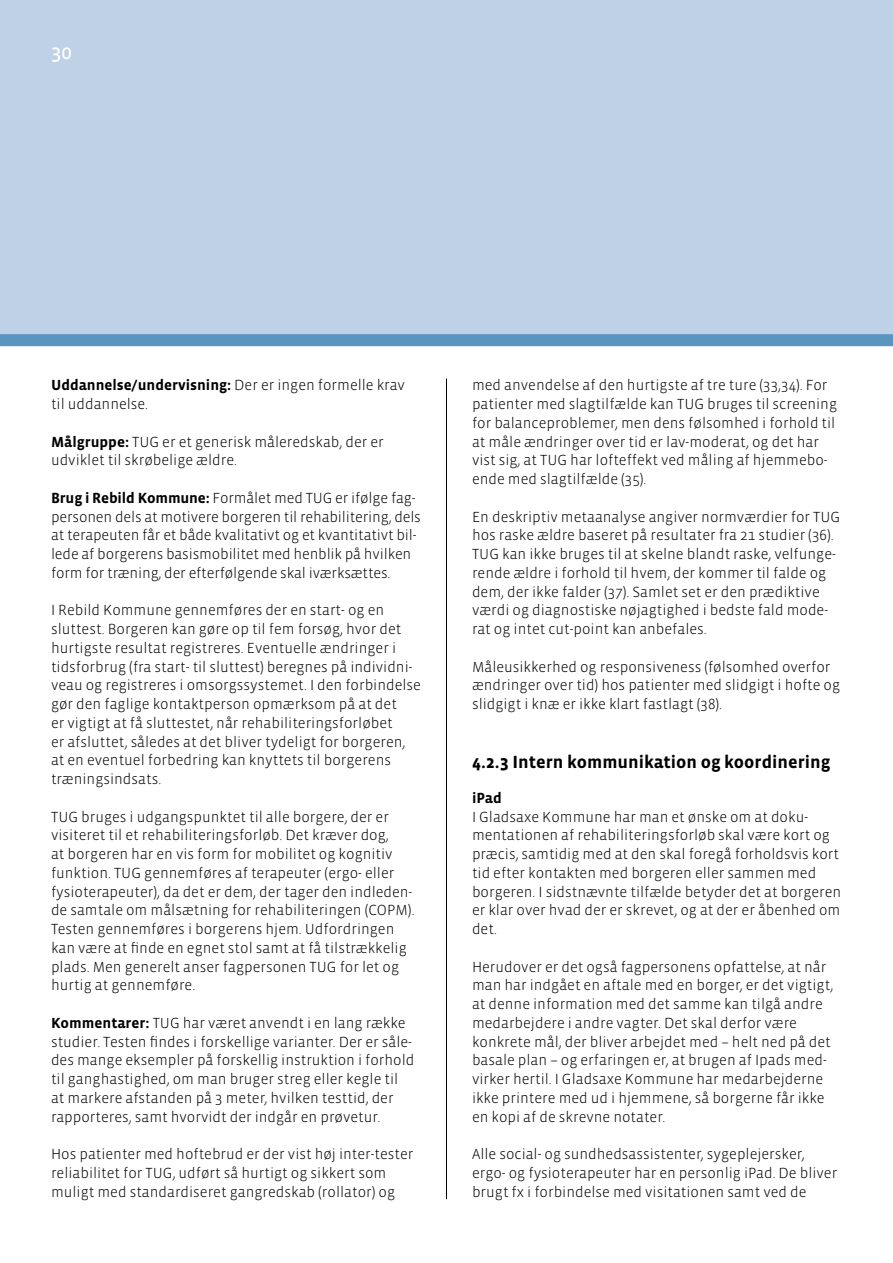
<style>
.page{position:relative;width:893px;height:1263px;background:#fff}
.page>*{position:absolute;margin:0;border:0;box-sizing:border-box;transform-origin:0 0}
.t1{font:21px "Vista Sans Reg";color:#fff}
.Heading_3{font:700 18px "Vista Sans";color:#000}
.Brød{font:300 15px/18.8px "Vista Sans";color:#000}
.Brød-2{font:700 15px "Vista Sans";color:#000}
.s1{font-weight:700}
</style>
<div class="page">
<div style="left:0;top:0;width:893px;height:340px;background:#bfd1e6"></div>
<div style="left:0;top:334px;width:893px;height:12px;background:#5b94be"></div>
<hr style="left:446px;top:378px;width:1px;height:821px;background:#000">
<h1 class="t1" style="left:51px;top:41px;width:22px">30</h1>
<p class="Brød" style="left:51px;top:376px;width:355px"><span class="s1">Uddannelse/undervisning:</span> Der er ingen formelle krav til uddannelse.</p>
<p class="Brød" style="left:51px;top:432px;width:334px"><span class="s1">Målgruppe:</span> TUG er et generisk måleredskab, der er udviklet til skrøbelige ældre.</p>
<p class="Brød" style="left:51px;top:489px;width:371px"><span class="s1">Brug i Rebild Kommune:</span> Formålet med TUG er ifølge fag&shy;personen dels at motivere borgeren til rehabilitering, dels at terapeuten får et både kvalitativt og et kvantitativt bil&shy;lede af borgerens basismobilitet med henblik på hvilken form for træning, der efterfølgende skal iværksættes.</p>
<p class="Brød" style="left:51px;top:601px;width:371px">I Rebild Kommune gennemføres der en start- og en sluttest. Borgeren kan gøre op til fem forsøg, hvor det hurtigste resultat registreres. Eventuelle ændringer i tidsforbrug (fra start- til sluttest) beregnes på individni&shy;veau og registreres i omsorgssystemet. I den forbindelse gør den faglige kontaktperson opmærksom på at det<br>er vigtigt at få sluttestet, når rehabiliteringsforløbet<br>er afsluttet, således at det bliver tydeligt for borgeren, at en eventuel forbedring kan knyttets til borgerens træningsindsats.</p>
<p class="Brød" style="left:51px;top:807px;width:365px">TUG bruges i udgangspunktet til alle borgere, der er visiteret til et rehabiliteringsforløb. Det kræver dog,<br>at borgeren har en vis form for mobilitet og kognitiv funktion. TUG gennemføres af terapeuter (ergo- eller fysioterapeuter), da det er dem, der tager den indleden&shy;de samtale om målsætning for rehabiliteringen (COPM).<br>Testen gennemføres i borgerens hjem. Udfordringen kan være at finde en egnet stol samt at få tilstrækkelig plads. Men generelt anser fagpersonen TUG for let og hurtig at gennemføre.</p>
<p class="Brød" style="left:51px;top:1014px;width:365px"><span class="s1">Kommentarer:</span> TUG har været anvendt i en lang række studier. Testen findes i forskellige varianter. Der er såle&shy;des mange eksempler på forskellig instruktion i forhold til ganghastighed, om man bruger streg eller kegle til at markere afstanden på 3 meter, hvilken testtid, der rapporteres, samt hvorvidt der indgår en prøvetur.</p>
<p class="Brød" style="left:51px;top:1145px;width:364px">Hos patienter med hoftebrud er der vist høj inter-tester reliabilitet for TUG, udført så hurtigt og sikkert som muligt med standardiseret gangredskab (rollator) og</p>
<p class="Brød" style="left:472px;top:376px;width:367px">med anvendelse af den hurtigste af tre ture (33,34). For patienter med slagtilfælde kan TUG bruges til screening for balanceproblemer, men dens følsomhed i forhold til at måle ændringer over tid er lav-moderat, og det har vist sig, at TUG har lofteffekt ved måling af hjemmebo&shy;ende med slagtilfælde (35).</p>
<p class="Brød" style="left:472px;top:507px;width:370px">En deskriptiv metaanalyse angiver normværdier for TUG hos raske ældre baseret på resultater fra 21 studier (36).<br>TUG kan ikke bruges til at skelne blandt raske, velfunge&shy;rende ældre i forhold til hvem, der kommer til falde og dem, der ikke falder (37). Samlet set er den prædiktive værdi og diagnostiske nøjagtighed i bedste fald mode&shy;rat og intet cut-point kan anbefales.</p>
<p class="Brød" style="left:472px;top:657px;width:370px">Måleusikkerhed og responsiveness (følsomhed overfor ændringer over tid) hos patienter med slidgigt i hofte og slidgigt i knæ er ikke klart fastlagt (38).</p>
<p class="Heading_3" style="left:472px;top:752px;width:360px">4.2.3 Intern kommunikation og koordinering</p>
<p class="Brød-2" style="left:472px;top:790px;width:31px">iPad</p>
<p class="Brød" style="left:472px;top:807px;width:371px">I Gladsaxe Kommune har man et ønske om at doku&shy;mentationen af rehabiliteringsforløb skal være kort og præcis, samtidig med at den skal foregå forholdsvis kort tid efter kontakten med borgeren eller sammen med borgeren. I sidstnævnte tilfælde betyder det at borgeren er klar over hvad der er skrevet, og at der er åbenhed om det.</p>
<p class="Brød" style="left:472px;top:957px;width:363px">Herudover er det også fagpersonens opfattelse, at når man har indgået en aftale med en borger, er det vigtigt, at denne information med det samme kan tilgå andre medarbejdere i andre vagter. Det skal derfor være konkrete mål, der bliver arbejdet med – helt ned på det basale plan – og erfaringen er, at brugen af Ipads med&shy;virker hertil. I Gladsaxe Kommune har medarbejderne ikke printere med ud i hjemmene, så borgerne får ikke en kopi af de skrevne notater.</p>
<p class="Brød" style="left:472px;top:1145px;width:367px">Alle social- og sundhedsassistenter, sygeplejersker, ergo- og fysioterapeuter har en personlig iPad. De bliver brugt fx i forbindelse med visitationen samt ved de</p>
</div>
